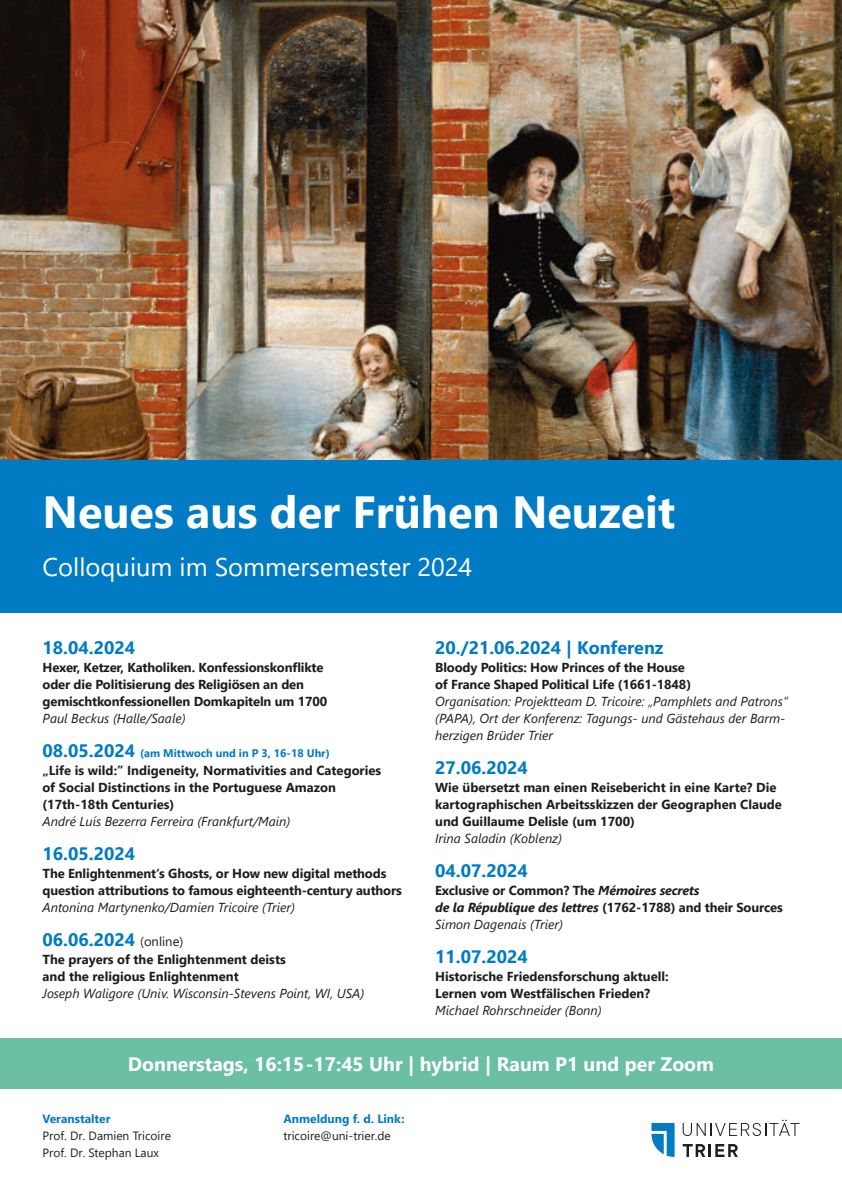
<style>
.page{position:relative;width:842px;height:1192px;background:#fff}
.page>*{position:absolute;margin:0;border:0;box-sizing:border-box;transform-origin:0 0}
.t1{font:700 45px "Segoe UI";color:#fff}
.t2{font:25.5px "Segoe UI";color:#fff}
.t3{font:700 19.5px "Segoe UI";color:#fff}
.t4{font:700 18px "Segoe UI";color:#007bc4}
.t5{font:700 13px/17px "Segoe UI";color:#1d1d1b}
.t6{font:italic 13px/17px "Segoe UI";color:#1d1d1b}
.t7{font:12px/17px "Segoe UI";color:#1d1d1b}
.t8{font:700 12px "Segoe UI";color:#007bc4}
.t9{font:700 11px "Segoe UI";color:#007bc4}
.s1{font-size:18px}
.s2{font-weight:400;font-size:13px;color:#1d1d1b}
.s3{font-style:italic}
.s4{font-weight:400;font-style:italic}
</style>
<div class="page">
<svg style="left:651px;top:1123px;width:24px;height:34px"></svg>
<svg style="left:683px;top:1120px;width:116px;height:16px"></svg>
<svg style="left:683px;top:1144px;width:55px;height:13px"></svg>
<div style="left:0;top:1038px;width:842px;height:51px;background:#6bbfa3"></div>
<img style="left:0;top:0;width:842px;height:460px">
<div style="left:0;top:460px;width:842px;height:153px;background:#007bc4"></div>
<h1 class="t1" style="left:43px;top:469px;width:634px">Neues aus der Frühen Neuzeit</h1>
<h2 class="t2" style="left:43px;top:543px;width:431px">Colloquium im Sommersemester 2024</h2>
<h3 class="t4" style="left:43px;top:630px;width:94px">18.04.2024</h3>
<p class="t5" style="left:43px;top:658px;width:286px">Hexer, Ketzer, Katholiken. Konfessionskonflikte oder die Politisierung des Religiösen an den gemischtkonfessionellen Domkapiteln um 1700</p>
<p class="t6" style="left:43px;top:707px;width:145px">Paul Beckus (Halle/Saale)</p>
<p class="t9" style="left:43px;top:742px;width:289px"><span class="s1">08.05.2024</span> (am Mittwoch und in P 3, 16-18 Uhr)</p>
<p class="t5" style="left:43px;top:761px;width:340px">„Life is wild:” Indigeneity, Normativities and Categories of Social Distinctions in the Portuguese Amazon (17th-18th Centuries)</p>
<p class="t6" style="left:43px;top:811px;width:250px">André Luís Bezerra Ferreira (Frankfurt/Main)</p>
<h3 class="t4" style="left:43px;top:836px;width:94px">16.05.2024</h3>
<p class="t5" style="left:43px;top:864px;width:361px">The Enlightenment‘s Ghosts, or How new digital methods question attributions to famous eighteenth-century authors</p>
<p class="t6" style="left:43px;top:897px;width:254px">Antonina Martynenko/Damien Tricoire (Trier)</p>
<h3 class="t4" style="left:43px;top:923px;width:142px">06.06.2024 <span class="s2">(online)</span></h3>
<p class="t5" style="left:43px;top:950px;width:245px">The prayers of the Enlightenment deists and the religious Enlightenment</p>
<p class="t6" style="left:43px;top:983px;width:323px">Joseph Waligore (Univ. Wisconsin-Stevens Point, WI, USA)</p>
<h3 class="t4" style="left:435px;top:630px;width:230px">20./21.06.2024 | Konferenz</h3>
<p class="t5" style="left:435px;top:658px;width:257px">Bloody Politics: How Princes of the House of France Shaped Political Life (1661-1848)</p>
<p class="t6" style="left:435px;top:690px;width:354px">Organisation: Projektteam D. Tricoire: „Pamphlets and Patrons“ (PAPA), Ort der Konferenz: Tagungs- und Gästehaus der Barm&shy;herzigen Brüder Trier</p>
<h3 class="t4" style="left:435px;top:750px;width:94px">27.06.2024</h3>
<p class="t5" style="left:435px;top:778px;width:348px">Wie übersetzt man einen Reisebericht in eine Karte? Die kartographischen Arbeitsskizzen der Geographen Claude und Guillaume Delisle (um 1700)</p>
<p class="t6" style="left:435px;top:828px;width:128px">Irina Saladin (Koblenz)</p>
<h3 class="t4" style="left:435px;top:853px;width:94px">04.07.2024</h3>
<p class="t5" style="left:435px;top:881px;width:349px">Exclusive or Common? The <span class="s3">Mémoires secrets<br>de la République des lettres</span> (1762-1788) and their Sources<br><span class="s4">Simon Dagenais (Trier)</span></p>
<h3 class="t4" style="left:435px;top:940px;width:94px">11.07.2024</h3>
<p class="t5" style="left:435px;top:967px;width:235px">Historische Friedensforschung aktuell:<br>Lernen vom Westfälischen Frieden?</p>
<p class="t6" style="left:435px;top:1000px;width:168px">Michael Rohrschneider (Bonn)</p>
<h3 class="t3" style="left:128px;top:1045px;width:588px">Donnerstags, 16:15-17:45 Uhr | hybrid | Raum P1 und per Zoom</h3>
<p class="t8" style="left:43px;top:1107px;width:69px">Veranstalter</p>
<p class="t7" style="left:43px;top:1126px;width:130px">Prof. Dr. Damien Tricoire<br>Prof. Dr. Stephan Laux</p>
<p class="t8" style="left:283px;top:1107px;width:123px">Anmeldung f. d. Link:</p>
<p class="t7" style="left:283px;top:1126px;width:109px">tricoire@uni-trier.de</p>
</div>
